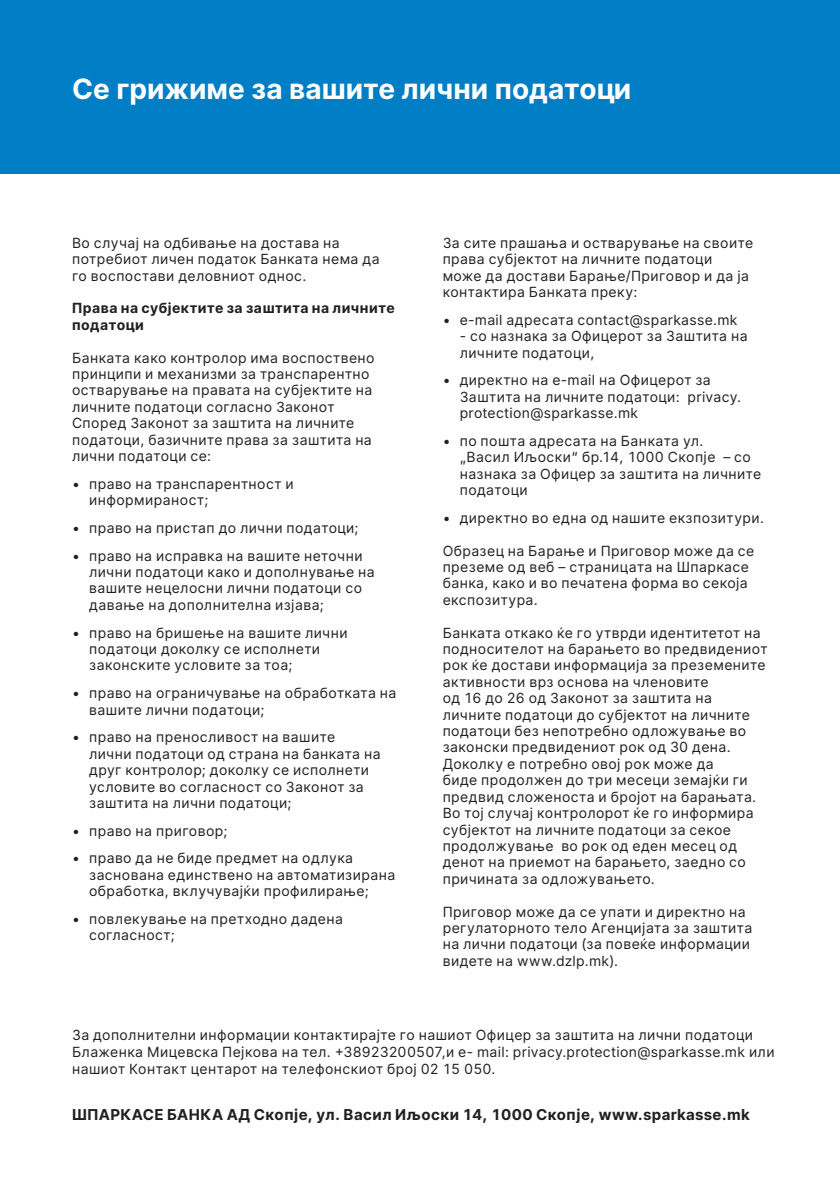
<style>
.page{position:relative;width:840px;height:1191px;background:#fff}
.page>*{position:absolute;margin:0;border:0;box-sizing:border-box;transform-origin:0 0}
.t1{font:700 28px "Inter";color:#fff}
.t2{font:700 15px "Inter";letter-spacing:.03em;color:#231f20}
.t3{font:14px/16.4px "Inter";letter-spacing:.03em;color:#231f20}
.t4{font:700 14px/16.4px "Inter";letter-spacing:.035em;color:#231f20}
</style>
<div class="page">
<div style="left:0;top:0;width:839px;height:174px;background:#007ec5"></div>
<p class="t1" style="left:72px;top:68px;width:560px">Се грижиме за вашите лични податоци</p>
<p class="t3" style="left:72px;top:234px;width:309px">Во случај на одбивање на достава на потребиот личен податок Банката нема да го воспостави деловниот однос.</p>
<p class="t4" style="left:72px;top:300px;width:324px">Права на субјектите за заштита на личните податоци</p>
<p class="t3" style="left:72px;top:349px;width:304px">Банката како контролор има воспоствено принципи и механизми за транспарентно остварување на правата на субјектите на личните податоци согласно Законот</p>
<p class="t3" style="left:72px;top:414px;width:301px">Според Законот за заштита на личните податоци, базичните права за заштита на лични податоци се:</p>
<p class="t3" style="left:89px;top:475px;width:206px;text-indent:-17px">• право на транспарентност и информираност;</p>
<p class="t3" style="left:72px;top:519px;width:288px">• право на пристап до лични податоци;</p>
<p class="t3" style="left:89px;top:547px;width:287px;text-indent:-17px">• право на исправка на вашите неточни лични податоци како и дополнување на вашите нецелосни лични податоци со давање на дополнителна изјава;</p>
<p class="t3" style="left:89px;top:624px;width:260px;text-indent:-17px">• право на бришење на вашите лични податоци доколку се исполнети законските условите за тоа;</p>
<p class="t3" style="left:89px;top:684px;width:309px;text-indent:-17px">• право на ограничување на обработката на вашите лични податоци;</p>
<p class="t3" style="left:89px;top:728px;width:293px;text-indent:-17px">• право на преносливост на вашите лични податоци од страна на банката на друг контролор; доколку се исполнети условите во согласност со Законот за заштита на лични податоци;</p>
<p class="t3" style="left:72px;top:822px;width:157px">• право на приговор;</p>
<p class="t3" style="left:89px;top:850px;width:307px;text-indent:-17px">• право да не биде предмет на одлука заснована единствено на автоматизирана обработка, вклучувајќи профилирање;</p>
<p class="t3" style="left:89px;top:910px;width:255px;text-indent:-17px">• повлекување на претходно дадена согласност;</p>
<p class="t3" style="left:442px;top:234px;width:312px">За сите прашања и остварување на своите права субјектот на личните податоци може да достави Барање/Приговор и да ја контактира Банката преку:</p>
<p class="t3" style="left:442px;top:311px;width:296px">• e-mail адресaта contact@sparkasse.mk</p>
<p class="t3" style="left:459px;top:327px;width:289px">- со назнака за Офицерот за Заштита на личните податоци,</p>
<p class="t3" style="left:459px;top:372px;width:282px;text-indent:-17px">• директно на e-mail на Офицерот за<br>Заштита на личните податоци: privacy. protection@sparkasse.mk</p>
<p class="t3" style="left:459px;top:432px;width:303px;text-indent:-17px">• по пошта адресата на Банката ул.<br>„Васил Иљоски“ бр.14, 1000 Скопје – со назнака за Офицер за заштита на личните податоци</p>
<p class="t3" style="left:442px;top:509px;width:322px">• директно во една од нашите екзпозитури.</p>
<p class="t3" style="left:442px;top:542px;width:313px">Образец на Барање и Приговор може да се преземе од веб – страницата на Шпаркасе банка, како и во печатена форма во секоја експозитура.</p>
<p class="t3" style="left:442px;top:624px;width:326px">Банката откако ќе го утврди идентитетот на подносителот на барањето во предвидениот рок ќе достави информација за преземените активности врз основа на членовите<br>од 16 до 26 од Законот за заштита на личните податоци до субјектот на личните податоци без непотребно одложување во законски предвидениот рок од 30 дена.<br>Доколку е потребно овој рок може да<br>биде продолжен до три месеци земајќи ги предвид сложеноста и бројот на барањата.<br>Во тој случај контролорот ќе го информира субјектот на личните податоци за секое продолжување во рок од еден месец од денот на приемот на барањето, заедно со причината за одложувањето.</p>
<p class="t3" style="left:442px;top:903px;width:311px">Приговор може да се упати и директно на регулаторното тело Агенцијата за заштита на лични податоци (за повеќе информации видете на www.dzlp.mk).</p>
<p class="t3" style="left:72px;top:1026px;width:703px">За дополнителни информации контактирајте го нашиот Офицер за заштита на лични податоци<br>Блаженка Мицевска Пејкова на тел. +38923200507,и e- mail: privacy.protection@sparkasse.mk или нашиот Контакт центарот на телефонскиот број 02 15 050.</p>
<p class="t2" style="left:72px;top:1103px;width:679px">ШПАРКАСЕ БАНКА АД Скопје, ул. Васил Иљоски 14, 1000 Скопје, www.sparkasse.mk</p>
</div>
